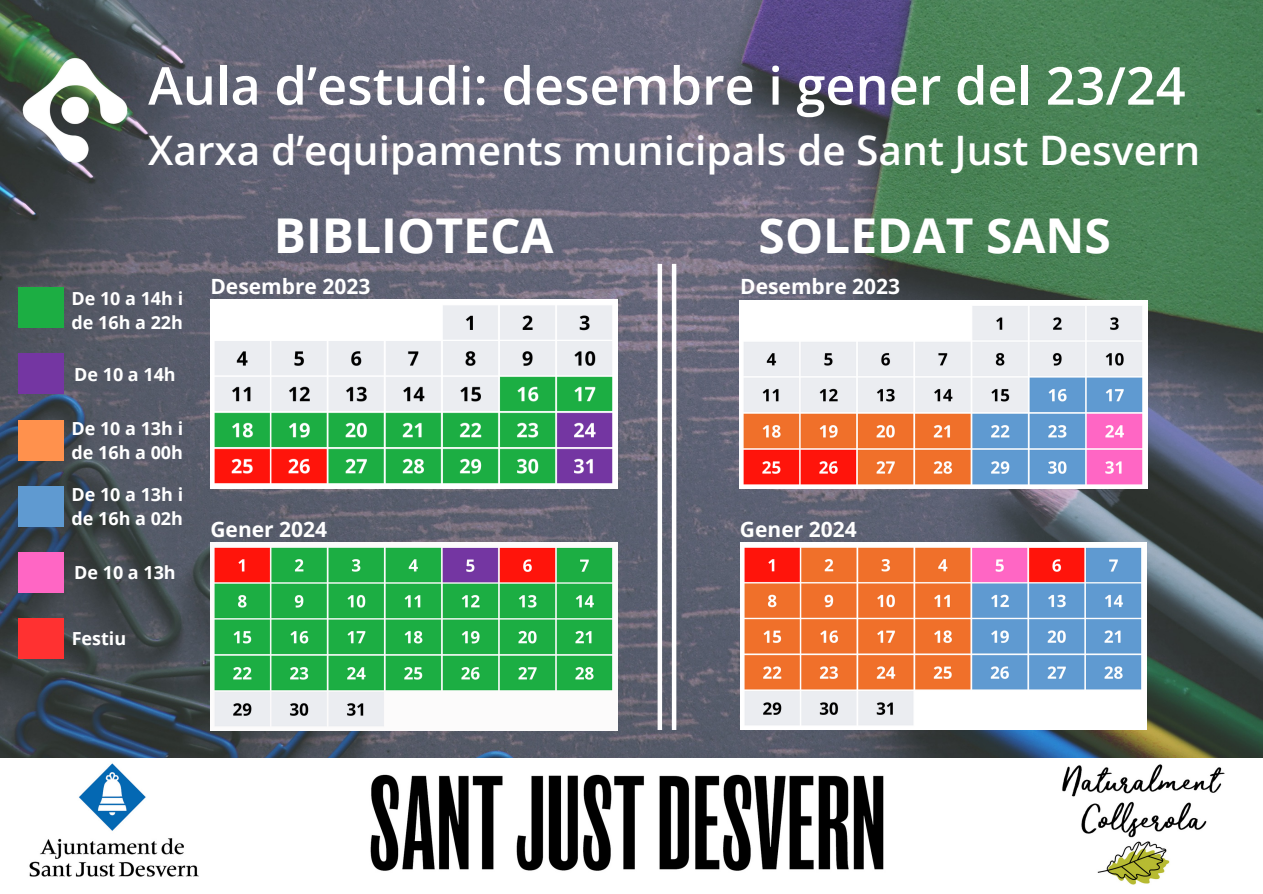
<style>
.page{position:relative;width:1263px;height:894px;background:#fff}
.page>*{position:absolute;margin:0;border:0;box-sizing:border-box;transform-origin:0 0}
.t1{font:600 52.2px "Open Sans";color:#fff}
.t2{font:700 48px "Open Sans";color:#fff}
.t3{font:600 40.65px "Open Sans";color:#fff}
.t4{font:700 21px "Open Sans";color:#fff}
.t5{font:700 18px/24.8px "Open Sans";color:#fff}
</style>
<div class="page">
<img style="left:0;top:0;width:1263px;height:757px">
<img style="left:18px;top:54px;width:114px;height:110px">
<hr style="left:658px;top:264px;width:4px;height:465px;background:#fff">
<hr style="left:672px;top:264px;width:4px;height:465px;background:#fff">
<img style="left:210px;top:300px;width:407px;height:189px">
<img style="left:210px;top:542px;width:407px;height:188px">
<img style="left:740px;top:300px;width:407px;height:188px">
<img style="left:740px;top:542px;width:406px;height:187px">
<div style="left:18px;top:287px;width:46px;height:41px;background:#1cae43"></div>
<div style="left:18px;top:353px;width:46px;height:41px;background:#7436a2"></div>
<div style="left:18px;top:419px;width:46px;height:41px;background:#ff914d"></div>
<div style="left:18px;top:486px;width:46px;height:40px;background:#5f9ad1"></div>
<div style="left:18px;top:552px;width:46px;height:40px;background:#ff66c4"></div>
<div style="left:18px;top:618px;width:46px;height:41px;background:#ff3131"></div>
<img style="left:0;top:757px;width:1263px;height:128px">
<p class="t1" style="left:148px;top:49px;width:1039px">Aula d’estudi: desembre i gener del 23/24</p>
<p class="t3" style="left:148px;top:122px;width:1054px">Xarxa d’equipaments municipals de Sant Just Desvern</p>
<p class="t5" style="left:71px;top:285px;width:113px">De 10 a 14h i de 16h a 22h</p>
<p class="t5" style="left:74px;top:361px;width:103px">De 10 a 14h</p>
<p class="t5" style="left:71px;top:415px;width:113px">De 10 a 13h i de 16h a 00h</p>
<p class="t5" style="left:71px;top:481px;width:113px">De 10 a 13h i de 16h a 02h</p>
<p class="t5" style="left:74px;top:559px;width:103px">De 10 a 13h</p>
<p class="t5" style="left:72px;top:626px;width:56px">Festiu</p>
<p class="t2" style="left:274px;top:201px;width:281px">BIBLIOTECA</p>
<p class="t2" style="left:759px;top:201px;width:354px">SOLEDAT SANS</p>
<p class="t4" style="left:210px;top:271px;width:161px">Desembre 2023</p>
<p class="t4" style="left:740px;top:271px;width:161px">Desembre 2023</p>
<p class="t4" style="left:210px;top:514px;width:118px">Gener 2024</p>
<p class="t4" style="left:740px;top:514px;width:118px">Gener 2024</p>
</div>
